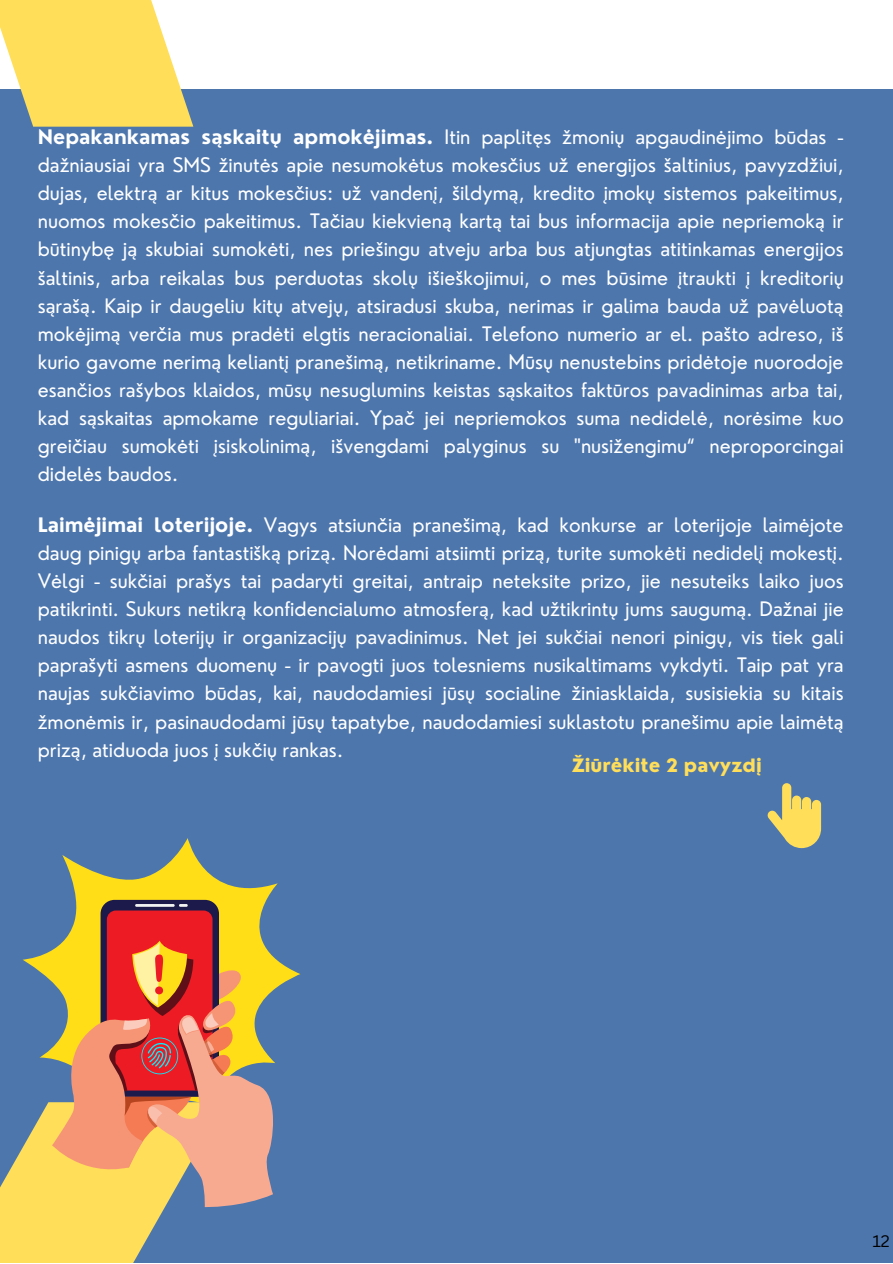
<style>
.page{position:relative;width:893px;height:1264px;background:#fff}
.page>*{position:absolute;margin:0;border:0;box-sizing:border-box;transform-origin:0 0}
.t1{font:19.5px/28px "Nourd";color:#fff;text-align:justify}
.t2{font:800 18px "Nourd";color:#ffde59}
.t3{font:16.2px "Canva Sans";color:#000}
.s1{font-weight:700}
</style>
<div class="page">
<div style="left:0;top:0;width:892px;height:1262px;background:#4d76ad"></div>
<div style="left:0;top:0;width:892px;height:89px;background:#fff"></div>
<svg style="left:0;top:0;width:193px;height:127px;fill:#ffde59"></svg>
<svg style="left:767px;top:783px;width:54px;height:65px"></svg>
<svg style="left:62px;top:838px;width:238px;height:147px"></svg>
<div style="left:100px;top:899px;width:119px;height:197px;background:#1c1a4a;border-radius:14px"></div>
<div style="left:107px;top:910px;width:105px;height:180px;background:#ed1c24;border-radius:9px"></div>
<hr style="left:135px;top:904px;width:40px;height:2px;background:#f1f2f2">
<svg style="left:179px;top:904px;width:9px;height:2px"></svg>
<svg style="left:0;top:940px;width:280px;height:322px"></svg>
<p class="t1" style="left:38px;top:123px;width:807px"><span class="s1">Nepakankamas sąskaitų apmokėjimas.</span> Itin paplitęs žmonių apgaudinėjimo būdas - dažniausiai yra SMS žinutės apie nesumokėtus mokesčius už energijos šaltinius, pavyzdžiui, dujas, elektrą ar kitus mokesčius: už vandenį, šildymą, kredito įmokų sistemos pakeitimus, nuomos mokesčio pakeitimus. Tačiau kiekvieną kartą tai bus informacija apie nepriemoką ir būtinybę ją skubiai sumokėti, nes priešingu atveju arba bus atjungtas atitinkamas energijos šaltinis, arba reikalas bus perduotas skolų išieškojimui, o mes būsime įtraukti į kreditorių sąrašą. Kaip ir daugeliu kitų atvejų, atsiradusi skuba, nerimas ir galima bauda už pavėluotą mokėjimą verčia mus pradėti elgtis neracionaliai. Telefono numerio ar el. pašto adreso, iš kurio gavome nerimą keliantį pranešimą, netikriname. Mūsų nenustebins pridėtoje nuorodoje esančios rašybos klaidos, mūsų nesuglumins keistas sąskaitos faktūros pavadinimas arba tai, kad sąskaitas apmokame reguliariai. Ypač jei nepriemokos suma nedidelė, norėsime kuo greičiau sumokėti įsiskolinimą, išvengdami palyginus su "nusižengimu“ neproporcingai didelės baudos.</p>
<p class="t1" style="left:38px;top:510px;width:807px"><span class="s1">Laimėjimai loterijoje.</span> Vagys atsiunčia pranešimą, kad konkurse ar loterijoje laimėjote daug pinigų arba fantastišką prizą. Norėdami atsiimti prizą, turite sumokėti nedidelį mokestį.<br>Vėlgi - sukčiai prašys tai padaryti greitai, antraip neteksite prizo, jie nesuteiks laiko juos patikrinti. Sukurs netikrą konfidencialumo atmosferą, kad užtikrintų jums saugumą. Dažnai jie naudos tikrų loterijų ir organizacijų pavadinimus. Net jei sukčiai nenori pinigų, vis tiek gali paprašyti asmens duomenų - ir pavogti juos tolesniems nusikaltimams vykdyti. Taip pat yra naujas sukčiavimo būdas, kai, naudodamiesi jūsų socialine žiniasklaida, susisiekia su kitais žmonėmis ir, pasinaudodami jūsų tapatybe, naudodamiesi suklastotu pranešimu apie laimėtą prizą, atiduoda juos į sukčių rankas.</p>
<p class="t2" style="left:571px;top:754px;width:191px">Žiūrėkite 2 pavyzdį</p>
<p class="t3" style="left:872px;top:1229px;width:19px">12</p>
</div>
